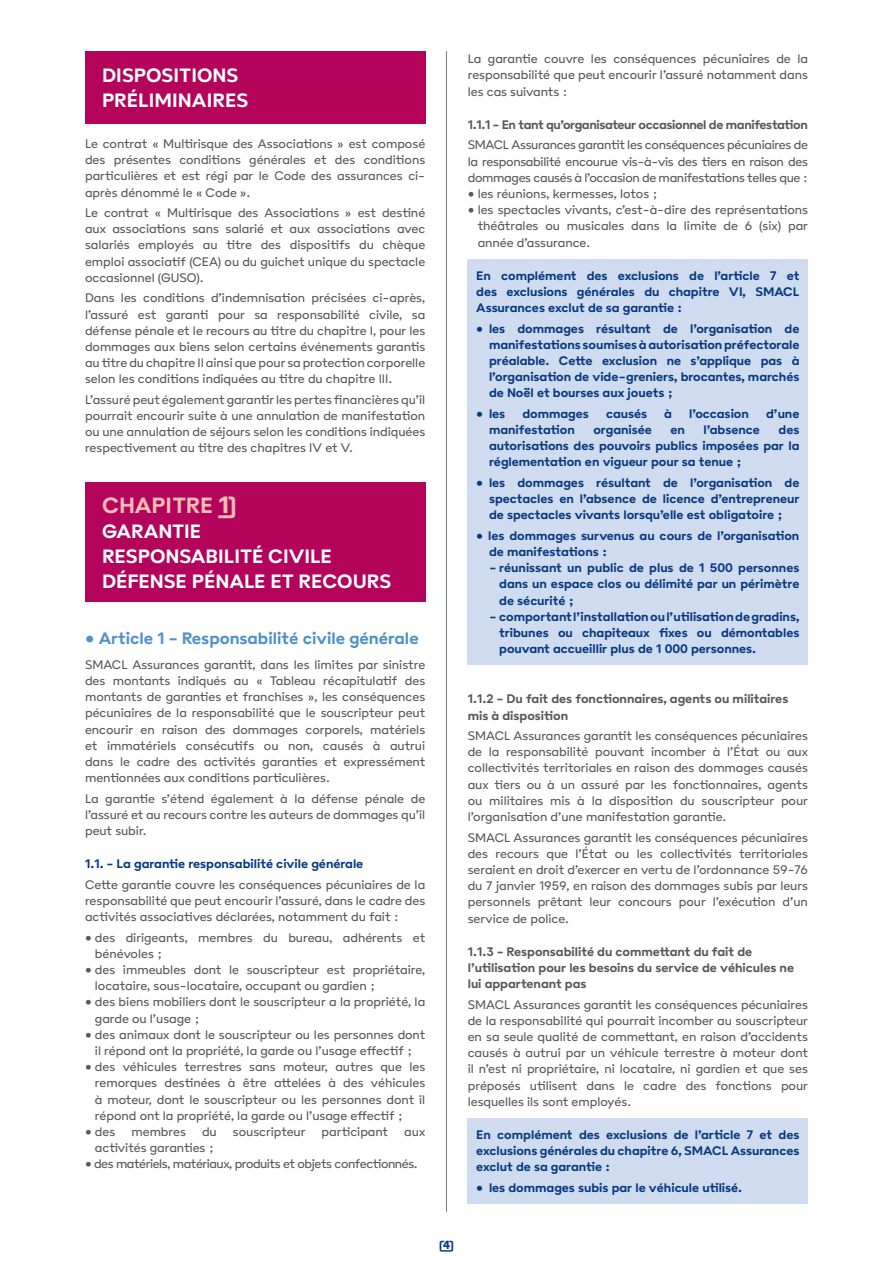
<style>
.page{position:relative;width:893px;height:1263px;background:#fff}
.page>*{position:absolute;margin:0;border:0;box-sizing:border-box;transform-origin:0 0}
.t1{font:700 24px "Poligon";color:#fabeb4}
.t2{font:700 21px/25.2px "Poligon";color:#fff}
.t3{font:700 18px "Poligon";color:#5090cc}
.t4{font:13.5px/16.2px "Poligon";color:#57585a;text-align:justify}
.t5{font:700 13.5px/16.2px "Poligon";color:#083981;text-align:justify}
.t6{font:700 13.5px/16.2px "Poligon";color:#57585a}
.t7{font:13.5px "Poligon";letter-spacing:-.03em;color:#57585a}
.t8{font:700 13.5px "Poligon";letter-spacing:-.025em;color:#57585a}
.t9{font:12px "Poligon Black Link";color:#083981}
.s1{font-family:"Poligon Black Link";font-weight:400}
</style>
<div class="page">
<hr style="left:446px;top:51px;width:1px;height:1161px;background:#76858e">
<div style="left:85px;top:51px;width:340px;height:72px;background:#b4035b"></div>
<div style="left:85px;top:482px;width:340px;height:119px;background:#b4035b"></div>
<div style="left:468px;top:259px;width:340px;height:65px;background:#cfdcef"></div>
<div style="left:468px;top:312px;width:340px;height:97px;background:#cfdcef"></div>
<div style="left:468px;top:397px;width:340px;height:81px;background:#cfdcef"></div>
<div style="left:468px;top:466px;width:340px;height:65px;background:#cfdcef"></div>
<div style="left:468px;top:519px;width:340px;height:49px;background:#cfdcef"></div>
<div style="left:468px;top:551px;width:340px;height:65px;background:#cfdcef"></div>
<div style="left:468px;top:600px;width:340px;height:65px;background:#cfdcef"></div>
<div style="left:468px;top:1118px;width:340px;height:65px;background:#cfdcef"></div>
<div style="left:468px;top:1171px;width:340px;height:32px;background:#cfdcef"></div>
<h2 class="t2" style="left:102px;top:62px;width:148px">DISPOSITIONS<br>PRÉLIMINAIRES</h2>
<p class="t4" style="left:85px;top:135px;width:342px">Le contrat « Multirisque des Associations » est composé des présentes conditions générales et des conditions particulières et est régi par le Code des assurances ci&shy;après dénommé le « Code ».</p>
<p class="t4" style="left:85px;top:204px;width:342px">Le contrat « Multirisque des Associations » est destiné aux associations sans salarié et aux associations avec salariés employés au titre des dispositifs du chèque emploi associatif (CEA) ou du guichet unique du spectacle occasionnel (GUSO).</p>
<p class="t4" style="left:85px;top:290px;width:342px">Dans les conditions d’indemnisation précisées ci-après, l’assuré est garanti pour sa responsabilité civile, sa défense pénale et le recours au titre du chapitre I, pour les dommages aux biens selon certains événements garantis au titre du chapitre II ainsi que pour sa protection corporelle selon les conditions indiquées au titre du chapitre III.</p>
<p class="t4" style="left:85px;top:391px;width:342px">L’assuré peut également garantir les pertes financières qu’il pourrait encourir suite à une annulation de manifestation ou une annulation de séjours selon les conditions indiquées respectivement au titre des chapitres IV et V.</p>
<h1 class="t1" style="left:102px;top:490px;width:136px">CHAPITRE <span class="s1">1</span></h1>
<h2 class="t2" style="left:102px;top:518px;width:291px">GARANTIE<br>RESPONSABILITÉ CIVILE<br>DÉFENSE PÉNALE ET RECOURS</h2>
<h3 class="t3" style="left:85px;top:627px;width:335px">• Article 1 - Responsabilité civile générale</h3>
<p class="t4" style="left:85px;top:656px;width:342px">SMACL Assurances garantit, dans les limites par sinistre des montants indiqués au « Tableau récapitulatif des montants de garanties et franchises », les conséquences pécuniaires de la responsabilité que le souscripteur peut encourir en raison des dommages corporels, matériels et immatériels consécutifs ou non, causés à autrui dans le cadre des activités garanties et expressément mentionnées aux conditions particulières.</p>
<p class="t4" style="left:85px;top:790px;width:342px">La garantie s’étend également à la défense pénale de l’assuré et au recours contre les auteurs de dommages qu’il peut subir.</p>
<p class="t5" style="left:85px;top:855px;width:280px">1.1. - La garantie responsabilité civile générale</p>
<p class="t4" style="left:85px;top:876px;width:342px">Cette garantie couvre les conséquences pécuniaires de la responsabilité que peut encourir l’assuré, dans le cadre des activités associatives déclarées, notamment du fait :</p>
<p class="t4" style="left:95px;top:929px;width:332px;text-indent:-10px">• des dirigeants, membres du bureau, adhérents et bénévoles ;</p>
<p class="t4" style="left:95px;top:961px;width:332px;text-indent:-10px">• des immeubles dont le souscripteur est propriétaire, locataire, sous-locataire, occupant ou gardien ;</p>
<p class="t4" style="left:95px;top:994px;width:332px;text-indent:-10px">• des biens mobiliers dont le souscripteur a la propriété, la garde ou l’usage ;</p>
<p class="t4" style="left:85px;top:1026px;width:342px;text-align:center">• des animaux dont le souscripteur ou les personnes dont il répond ont la propriété, la garde ou l’usage effectif ;</p>
<p class="t4" style="left:95px;top:1058px;width:332px;text-indent:-10px">• des véhicules terrestres sans moteur, autres que les remorques destinées à être attelées à des véhicules à moteur, dont le souscripteur ou les personnes dont il répond ont la propriété, la garde ou l’usage effectif ;</p>
<p class="t4" style="left:95px;top:1123px;width:332px;text-indent:-10px">• des membres du souscripteur participant aux activités garanties ;</p>
<p class="t7" style="left:85px;top:1156px;width:334px">• des matériels, matériaux, produits et objets confectionnés.</p>
<p class="t4" style="left:468px;top:51px;width:342px">La garantie couvre les conséquences pécuniaires de la responsabilité que peut encourir l’assuré notamment dans les cas suivants :</p>
<p class="t8" style="left:468px;top:116px;width:342px">1.1.1 - En tant qu’organisateur occasionnel de manifestation</p>
<p class="t4" style="left:468px;top:137px;width:342px">SMACL Assurances garantit les conséquences pécuniaires de la responsabilité encourue vis-à-vis des tiers en raison des dommages causés à l’occasion de manifestations telles que :</p>
<p class="t4" style="left:468px;top:185px;width:192px">• les réunions, kermesses, lotos ;</p>
<p class="t4" style="left:478px;top:201px;width:332px;text-indent:-10px">• les spectacles vivants, c’est-à-dire des représentations théâtrales ou musicales dans la limite de 6 (six) par année d’assurance.</p>
<p class="t5" style="left:476px;top:267px;width:325px">En complément des exclusions de l’article 7 et des exclusions générales du chapitre VI, SMACL Assurances exclut de sa garantie :</p>
<p class="t5" style="left:489px;top:320px;width:312px;text-indent:-13px">• les dommages résultant de l’organisation de manifestations soumises à autorisation préfectorale préalable. Cette exclusion ne s’applique pas à l’organisation de vide-greniers, brocantes, marchés de Noël et bourses aux jouets ;</p>
<p class="t5" style="left:476px;top:405px;width:31px">• les</p>
<p class="t5" style="left:522px;top:405px;width:68px">dommages</p>
<p class="t5" style="left:606px;top:405px;width:43px">causés</p>
<p class="t5" style="left:664px;top:405px;width:9px">à</p>
<p class="t5" style="left:689px;top:405px;width:61px">l’occasion</p>
<p class="t5" style="left:766px;top:405px;width:35px">d’une</p>
<p class="t5" style="left:489px;top:421px;width:87px">manifestation</p>
<p class="t5" style="left:593px;top:421px;width:60px">organisée</p>
<p class="t5" style="left:670px;top:421px;width:16px">en</p>
<p class="t5" style="left:704px;top:421px;width:58px">l’absence</p>
<p class="t5" style="left:489px;top:421px;width:312px;text-indent:290px">des autorisations des pouvoirs publics imposées par la réglementation en vigueur pour sa tenue ;</p>
<p class="t5" style="left:489px;top:474px;width:312px;text-indent:-13px">• les dommages résultant de l’organisation de spectacles en l’absence de licence d’entrepreneur de spectacles vivants lorsqu’elle est obligatoire ;</p>
<p class="t5" style="left:489px;top:527px;width:312px;text-indent:-13px">• les dommages survenus au cours de l’organisation de manifestations :</p>
<p class="t5" style="left:499px;top:559px;width:302px;text-indent:-10px">- réunissant un public de plus de 1 500 personnes dans un espace clos ou délimité par un périmètre de sécurité ;</p>
<p class="t5" style="left:499px;top:608px;width:302px;text-indent:-10px">- comportant l’installation ou l’utilisation de gradins, tribunes ou chapiteaux fixes ou démontables pouvant accueillir plus de 1 000 personnes.</p>
<p class="t6" style="left:468px;top:690px;width:322px">1.1.2 - Du fait des fonctionnaires, agents ou militaires mis à disposition</p>
<p class="t4" style="left:468px;top:727px;width:342px">SMACL Assurances garantit les conséquences pécuniaires de la responsabilité pouvant incomber à l’État ou aux collectivités territoriales en raison des dommages causés aux tiers ou à un assuré par les fonctionnaires, agents ou militaires mis à la disposition du souscripteur pour l’organisation d’une manifestation garantie.</p>
<p class="t4" style="left:468px;top:829px;width:342px">SMACL Assurances garantit les conséquences pécuniaires des recours que l’État ou les collectivités territoriales seraient en droit d’exercer en vertu de l’ordonnance 59-76 du 7 janvier 1959, en raison des dommages subis par leurs personnels prêtant leur concours pour l’exécution d’un service de police.</p>
<p class="t6" style="left:468px;top:943px;width:328px">1.1.3 - Responsabilité du commettant du fait de l’utilisation pour les besoins du service de véhicules ne lui appartenant pas</p>
<p class="t4" style="left:468px;top:996px;width:342px">SMACL Assurances garantit les conséquences pécuniaires de la responsabilité qui pourrait incomber au souscripteur en sa seule qualité de commettant, en raison d’accidents causés à autrui par un véhicule terrestre à moteur dont il n’est ni propriétaire, ni locataire, ni gardien et que ses préposés utilisent dans le cadre des fonctions pour lesquelles ils sont employés.</p>
<p class="t5" style="left:476px;top:1126px;width:325px">En complément des exclusions de l’article 7 et des exclusions générales du chapitre 6, SMACL Assurances exclut de sa garantie :</p>
<p class="t5" style="left:476px;top:1179px;width:267px">• les dommages subis par le véhicule utilisé.</p>
<p class="t9" style="left:439px;top:1237px;width:16px">4</p>
</div>
